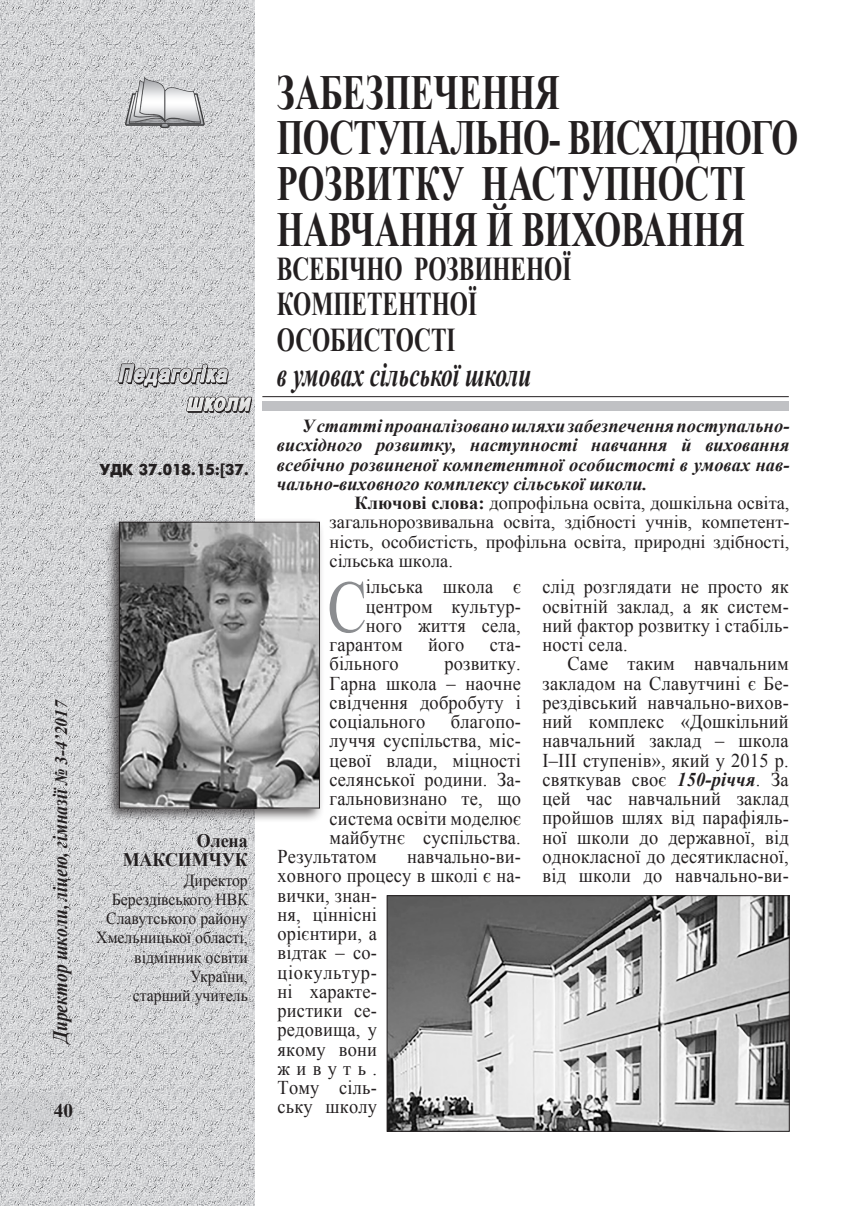
<style>
.page{position:relative;width:864px;height:1206px;background:#fff}
.page>*{position:absolute;margin:0;border:0;box-sizing:border-box;transform-origin:0 0}
.t1{font:74.38px "Times New Roman";color:#8b8d90;scale:.79 1}
.t2{font:700 49px/45.5px "Times New Roman";color:#231f20;scale:.7 1}
.t3{font:700 33.25px/35px "Times New Roman";color:#231f20;scale:.7 1}
.t4{font:italic 700 33.25px "Times New Roman";color:#231f20;scale:.7 1}
.t5{font:italic 700 20.65px "Times New Roman";color:#231f20;scale:.85 1}
.t6{font:19.43px/19.2px "Times New Roman";letter-spacing:.01em;color:#231f20;text-align:justify;scale:.94 1}
.t7{font:700 19.25px "Times New Roman";color:#231f20}
.t8{font:700 19.07px/19.2px "Times New Roman";color:#231f20;text-align:right;scale:.93 1}
.t9{font:italic 700 18.38px "Times New Roman";color:#231f20}
.t10{font:18.38px "Times New Roman";color:#231f20}
.t11{font:16.8px/19.2px "Times New Roman";color:#231f20;text-align:right;scale:.93 1}
.t12{font:15.75px "Futuris Extra Cyrillic";color:#231f20}
.s1{font-size:17.5px}
.s2{font-weight:700}
.s3{font-weight:700;font-style:italic}
</style>
<div class="page">
<img style="left:0;top:0;width:254px;height:1205px">
<img style="left:121px;top:74px;width:90px;height:58px">
<div style="left:104px;top:517px;width:220px;height:306px;background:#231f20;opacity:.75"></div>
<img style="left:121px;top:524px;width:196px;height:282px">
<div style="left:119px;top:522px;width:200px;height:286px;border:1px solid #231f20"></div>
<svg style="left:116px;top:360px;width:137px;height:56px;background:#bfbfc1"></svg>
<hr style="left:262px;top:396px;width:526px;height:1px;background:#231f20">
<div style="left:262px;top:401px;width:526px;height:10px;background:#c0c1c4"></div>
<img style="left:389px;top:897px;width:398px;height:232px">
<div style="left:387px;top:895px;width:402px;height:236px;border:1px solid #231f20"></div>
<p class="t12" style="left:100px;top:460px;width:151px">УДК 37.018.15:[37.</p>
<p class="t5" style="left:46px;top:1042px;width:405px;rotate:-90deg">Директор школи, ліцею, гімназії <span class="s1">№ 3-4’2017</span></p>
<p class="t5" style="left:50px;top:1042px;width:405px;rotate:-90deg">Директор школи, ліцею, гімназії <span class="s1">№ 3-4’2017</span></p>
<p class="t8" style="left:123px;top:830px;width:136px">Олена<br>МАКСИМЧУК</p>
<p class="t11" style="left:96px;top:870px;width:164px">Директор<br>Берездівського НВК<br>Славутського району<br>Хмельницької області, відмінник освіти<br>України,<br>старший учитель</p>
<p class="t7" style="left:50px;top:1097px;width:21px">40</p>
<p class="t7" style="left:54px;top:1097px;width:21px">40</p>
<h2 class="t2" style="left:277px;top:68px;width:745px">ЗАБЕЗПЕЧЕННЯ<br>ПОСТУПАЛЬНО- ВИСХІДНОГО<br>РОЗВИТКУ НАСТУПНОСТІ<br>НАВЧАННЯ Й ВИХОВАННЯ</h2>
<h3 class="t3" style="left:277px;top:251px;width:422px">ВСЕБІЧНО РОЗВИНЕНОЇ<br>КОМПЕТЕНТНОЇ<br>ОСОБИСТОСТІ</h3>
<h3 class="t4" style="left:277px;top:351px;width:365px">в умовах сільської школи</h3>
<p class="t9" style="left:301px;top:413px;width:489px">У статті проаналізовано шляхи забезпечення поступально-</p>
<p class="t9" style="left:277px;top:432px;width:514px">висхідного розвитку, наступності навчання й виховання</p>
<p class="t9" style="left:277px;top:451px;width:513px">всебічно розвиненої компетентної особистості в умовах нав-</p>
<p class="t9" style="left:277px;top:471px;width:372px">чально-виховного комплексу сільської школи.</p>
<p class="t10" style="left:354px;top:490px;width:436px"><span class="s2">Ключові слова:</span> допрофільна освіта, дошкільна освіта,</p>
<p class="t10" style="left:329px;top:510px;width:461px">загальнорозвивальна освіта, здібності учнів, компетент-</p>
<p class="t10" style="left:329px;top:529px;width:461px">ність, особистість, профільна освіта, природні здібності,</p>
<p class="t10" style="left:329px;top:548px;width:125px">сільська школа.</p>
<h1 class="t1" style="left:327px;top:557px;width:51px">С</h1>
<p class="t6" style="left:365px;top:577px;width:166px">ільська школа є</p>
<p class="t6" style="left:365px;top:596px;width:166px">центром культур-</p>
<p class="t6" style="left:365px;top:615px;width:166px">ного життя села,</p>
<p class="t6" style="left:329px;top:634px;width:79px">гарантом</p>
<p class="t6" style="left:428px;top:634px;width:40px">його</p>
<p class="t6" style="left:489px;top:634px;width:34px">ста-</p>
<p class="t6" style="left:329px;top:654px;width:75px">більного</p>
<p class="t6" style="left:329px;top:654px;width:205px;text-indent:115px">розвитку.<br>Гарна школа – наочне свідчення добробуту і соціального</p>
<p class="t6" style="left:451px;top:711px;width:76px">благопо-</p>
<p class="t6" style="left:329px;top:731px;width:205px">луччя суспільства, міс-</p>
<p class="t6" style="left:329px;top:750px;width:205px">цевої влади, міцності</p>
<p class="t6" style="left:329px;top:769px;width:205px">селянської родини. За-</p>
<p class="t6" style="left:329px;top:788px;width:205px">гальновизнано те, що</p>
<p class="t6" style="left:329px;top:808px;width:205px">система освіти моделює</p>
<p class="t6" style="left:329px;top:827px;width:205px">майбутнє суспільства.</p>
<p class="t6" style="left:277px;top:846px;width:107px">Результатом</p>
<p class="t6" style="left:277px;top:846px;width:260px;text-align:left;text-indent:129px">навчально-ви&shy;ховного процесу в школі є на&shy;вички, знан-<br>ня, ціннісні<br>орієнтири, а<br>відтак – со-<br>ціокультур-<br>ні характе-<br>ристики се-<br>редовища, у<br>якому вони<br>живуть.<br>Тому сіль-<br>ську школу</p>
<p class="t6" style="left:542px;top:577px;width:263px">слід розглядати не просто як освітній заклад, а як систем&shy;ний фактор розвитку і стабіль&shy;ності села.</p>
<p class="t6" style="left:542px;top:654px;width:263px;text-indent:25px">Саме таким навчальним закладом на Славутчині є Бе&shy;рездівський навчально-вихов&shy;ний комплекс «Дошкільний навчальний заклад – школа І–ІІІ ступенів», який у 2015 р. святкував своє <span class="s3">150-річчя</span>. За цей час навчальний заклад пройшов шлях від парафіяль&shy;ної школи до державної, від однокласної до десятикласної, від школи до навчально-ви-</p>
</div>
